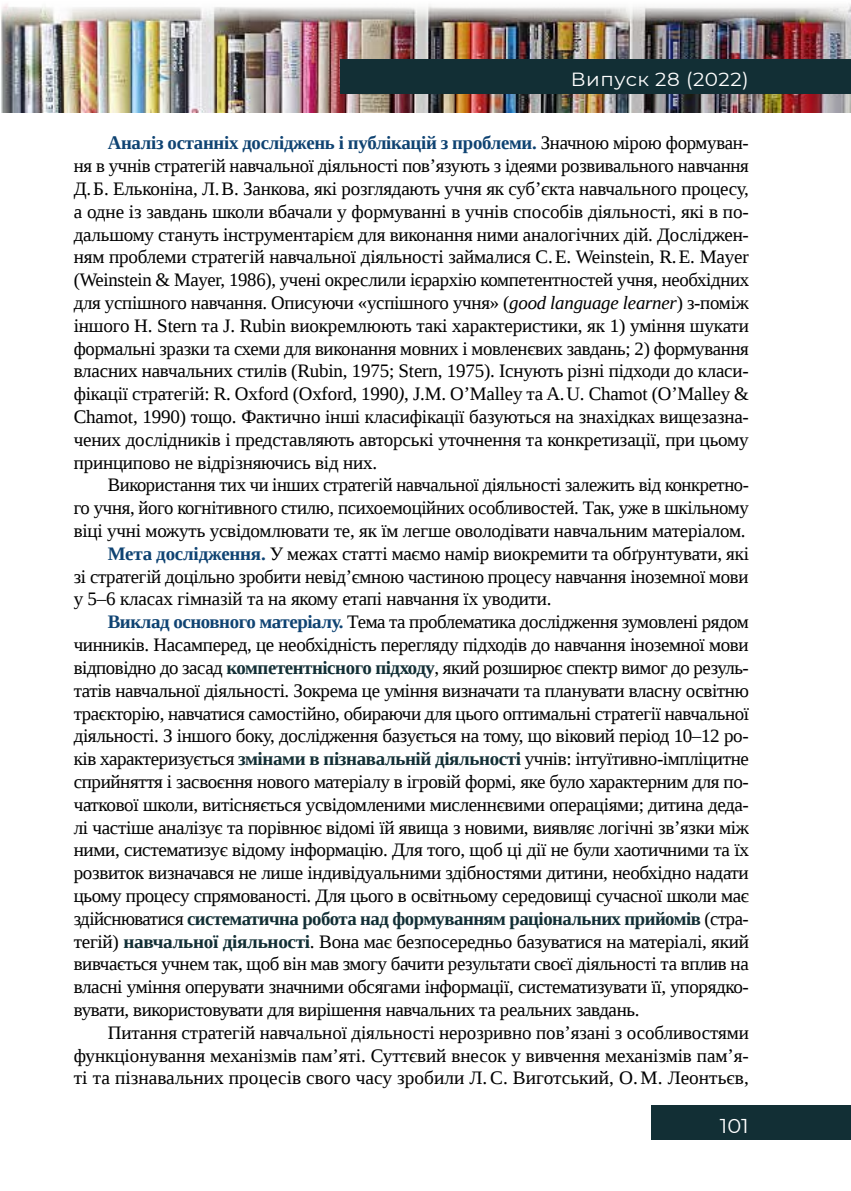
<style>
.page{position:relative;width:851px;height:1191px;background:#fff}
.page>*{position:absolute;margin:0;border:0;box-sizing:border-box;transform-origin:0 0}
.t1{font:20px "Montserrat";color:#fff;scale:1.05 1}
.t2{font:19px/22.8px "Liberation Serif";letter-spacing:-.02em;color:#000;text-align:justify}
.t3{font:700 19px "Liberation Serif";letter-spacing:-.025em;color:#122f35}
.t4{font:19px "Liberation Serif";color:#000}
.t5{font:19px "Montserrat";letter-spacing:.025em;color:#fff;scale:1.05 1}
.s1{font-weight:700;color:#0f4372}
.s2{font-style:italic}
.s3{font-weight:700;color:#122f35}
.s4{font-weight:400;color:#000}
</style>
<div class="page">
<img style="left:1px;top:4px;width:849px;height:109px">
<div style="left:340px;top:60px;width:510px;height:34px;background:#122f35"></div>
<div style="left:651px;top:1106px;width:199px;height:34px;background:#122f35"></div>
<p class="t5" style="left:570px;top:66px;width:171px">Випуск 28 (2022)</p>
<p class="t2" style="left:74px;top:131px;width:676px;text-indent:34px"><span class="s1">Аналіз останніх досліджень і публікацій з проблеми.</span> Значною мірою формуван&shy;ня в учнів стратегій навчальної діяльності пов’язують з ідеями розвивального навчання Д.Б. Ельконіна, Л.В. Занкова, які розглядають учня як суб’єкта навчального процесу, а одне із завдань школи вбачали у формуванні в учнів способів діяльності, які в по&shy;дальшому стануть інструментарієм для виконання ними аналогічних дій. Досліджен&shy;ням проблеми стратегій навчальної діяльності займалися C.E. Weinstein, R.E. Mayer (Weinstein &amp; Mayer, 1986), учені окреслили ієрархію компетентностей учня, необхідних для успішного навчання. Описуючи «успішного учня» (<span class="s2">good language learner</span>) з-поміж іншого H. Stern та J. Rubin виокремлюють такі характеристики, як 1) уміння шукати формальні зразки та схеми для виконання мовних і мовленєвих завдань; 2) формування власних навчальних стилів (Rubin, 1975; Stern, 1975). Існують різні підходи до класи&shy;фікації стратегій: R. Oxford (Oxford, 1990<span class="s2">)</span>, J.M. O’Malley та A.U. Chamot (O’Malley &amp; Chamot, 1990) тощо. Фактично інші класифікації базуються на знахідках вищезазна&shy;чених дослідників і представляють авторські уточнення та конкретизації, при цьому принципово не відрізняючись від них.</p>
<p class="t2" style="left:108px;top:473px;width:642px">Використання тих чи інших стратегій навчальної діяльності залежить від конкретно-</p>
<p class="t2" style="left:74px;top:496px;width:676px">го учня, його когнітивного стилю, психоемоційних особливостей. Так, уже в шкільному</p>
<p class="t2" style="left:74px;top:519px;width:673px">віці учні можуть усвідомлювати те, як їм легше оволодівати навчальним матеріалом.</p>
<p class="t2" style="left:108px;top:542px;width:642px"><span class="s1">Мета дослідження.</span> У межах статті маємо намір виокремити та обґрунтувати, які</p>
<p class="t2" style="left:74px;top:565px;width:676px">зі стратегій доцільно зробити невід’ємною частиною процесу навчання іноземної мови</p>
<p class="t2" style="left:74px;top:587px;width:479px">у 5–6 класах гімназій та на якому етапі навчання їх уводити.</p>
<p class="t2" style="left:108px;top:610px;width:642px"><span class="s1">Виклад основного матеріалу.</span> Тема та проблематика дослідження зумовлені рядом</p>
<p class="t2" style="left:74px;top:633px;width:676px">чинників. Насамперед, це необхідність перегляду підходів до навчання іноземної мови</p>
<p class="t2" style="left:74px;top:656px;width:676px">відповідно до засад <span class="s3">компетентнісного підходу</span>, який розширює спектр вимог до резуль-</p>
<p class="t2" style="left:74px;top:679px;width:676px">татів навчальної діяльності. Зокрема це уміння визначати та планувати власну освітню</p>
<p class="t2" style="left:74px;top:701px;width:676px">траєкторію, навчатися самостійно, обираючи для цього оптимальні стратегії навчальної</p>
<p class="t2" style="left:74px;top:724px;width:676px">діяльності. З іншого боку, дослідження базується на тому, що віковий період 10–12 ро-</p>
<p class="t2" style="left:74px;top:747px;width:676px">ків характеризується <span class="s3">змінами в пізнавальній діяльності</span> учнів: інтуїтивно-імпліцитне</p>
<p class="t2" style="left:74px;top:770px;width:676px">сприйняття і засвоєння нового матеріалу в ігровій формі, яке було характерним для по-</p>
<p class="t2" style="left:74px;top:793px;width:676px">чаткової школи, витісняється усвідомленими мисленнєвими операціями; дитина деда-</p>
<p class="t2" style="left:74px;top:815px;width:676px">лі частіше аналізує та порівнює відомі їй явища з новими, виявляє логічні зв’язки між</p>
<p class="t2" style="left:74px;top:838px;width:676px">ними, систематизує відому інформацію. Для того, щоб ці дії не були хаотичними та їх</p>
<p class="t2" style="left:74px;top:861px;width:676px">розвиток визначався не лише індивідуальними здібностями дитини, необхідно надати</p>
<p class="t2" style="left:74px;top:884px;width:676px">цьому процесу спрямованості. Для цього в освітньому середовищі сучасної школи має</p>
<p class="t3" style="left:74px;top:905px;width:676px"><span class="s4">здійснюватися</span> систематична робота над формуванням раціональних прийомів <span class="s4">(стра-</span></p>
<p class="t2" style="left:74px;top:929px;width:676px">тегій) <span class="s3">навчальної діяльності</span>. Вона має безпосередньо базуватися на матеріалі, який</p>
<p class="t2" style="left:74px;top:952px;width:676px">вивчається учнем так, щоб він мав змогу бачити результати своєї діяльності та вплив на</p>
<p class="t2" style="left:74px;top:975px;width:676px">власні уміння оперувати значними обсягами інформації, систематизувати її, упорядко-</p>
<p class="t2" style="left:74px;top:998px;width:567px">вувати, використовувати для вирішення навчальних та реальних завдань.</p>
<p class="t2" style="left:108px;top:1021px;width:642px">Питання стратегій навчальної діяльності нерозривно пов’язані з особливостями</p>
<p class="t2" style="left:74px;top:1043px;width:676px">функціонування механізмів пам’яті. Суттєвий внесок у вивчення механізмів пам’я-</p>
<p class="t4" style="left:74px;top:1065px;width:676px">ті та пізнавальних процесів свого часу зробили Л.С. Виготський, О.М. Леонтьєв,</p>
<p class="t1" style="left:719px;top:1111px;width:29px">101</p>
</div>
